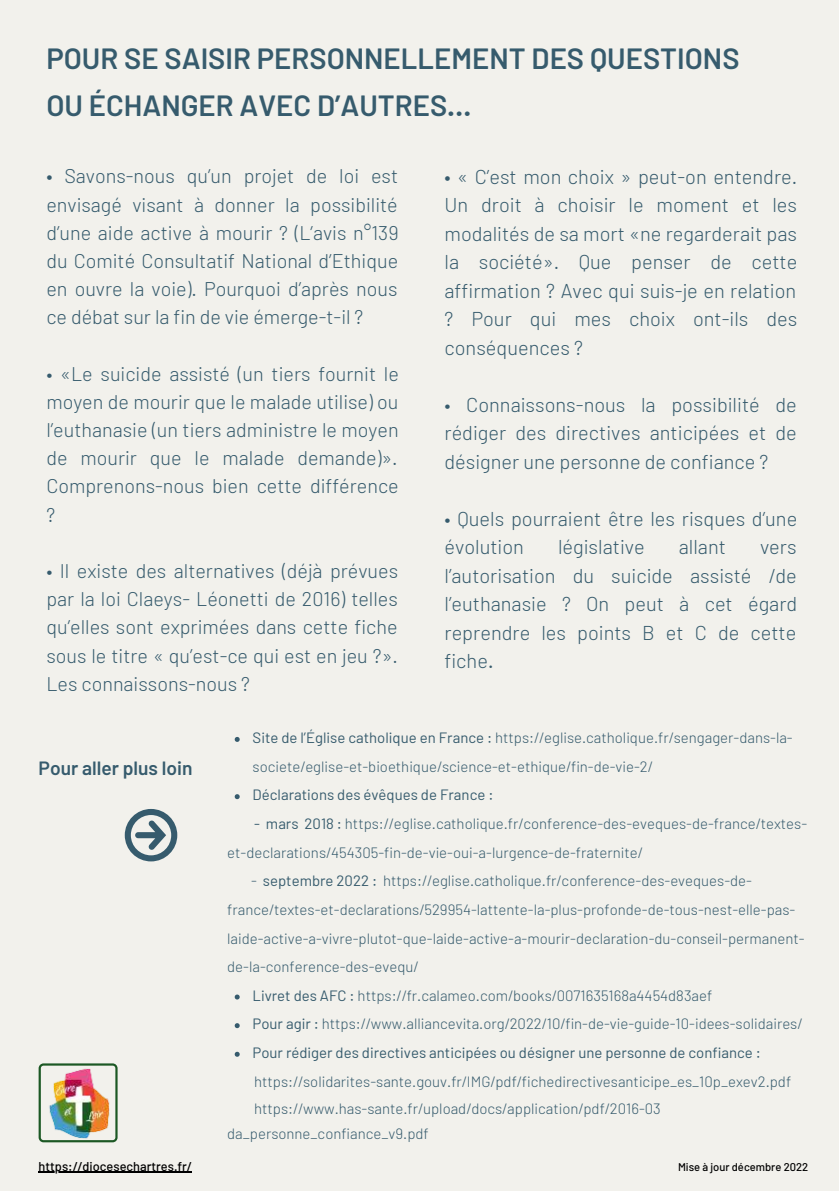
<style>
.page{position:relative;width:839px;height:1191px;background:#fff}
.page>*{position:absolute;margin:0;border:0;box-sizing:border-box;transform-origin:0 0}
.t1{font:600 29.2px/46.4px "Barlow";color:#365b6d}
.t2{font:300 20px/28.4px "Barlow";color:#365b6d;text-align:justify}
.t3{font:300 19.8px/28.2px "Barlow";color:#365b6d;text-align:justify}
.t4{font:600 19.2px "Barlow";color:#365b6d}
.t5{font:300 15px/28.6px "Barlow";color:#365b6d}
.t6{font:15px "Barlow";color:#365b6d}
.t7{font:500 12.8px "Barlow";color:#000}
.t8{font:500 11.2px "Barlow";color:#000}
.s1{font-weight:400}
</style>
<div class="page">
<div style="left:0;top:0;width:838px;height:1191px;background:#f2f1ec"></div>
<img style="left:39px;top:1063px;width:79px;height:79px">
<svg style="left:125px;top:809px;width:52px;height:52px"></svg>
<svg style="left:235px;top:737px;width:5px;height:5px"></svg>
<svg style="left:235px;top:794px;width:5px;height:5px"></svg>
<svg style="left:235px;top:995px;width:5px;height:5px"></svg>
<svg style="left:235px;top:1023px;width:5px;height:5px"></svg>
<svg style="left:235px;top:1052px;width:5px;height:5px"></svg>
<hr style="left:39px;top:1172px;width:153px;height:1px;background:#000">
<h1 class="t1" style="left:46px;top:35px;width:694px">POUR SE SAISIR PERSONNELLEMENT DES QUESTIONS<br>OU ÉCHANGER AVEC D’AUTRES…</h1>
<p class="t3" style="left:46px;top:162px;width:354px"><span class="s1">•</span> Savons-nous qu’un projet de loi est envisagé visant à donner la possibilité d’une aide active à mourir ? (L’avis n°139 du Comité Consultatif National d’Ethique en ouvre la voie). Pourquoi d’après nous ce débat sur la fin de vie émerge-t-il ?</p>
<h3 class="t3" style="left:46px;top:359px;width:354px">• «Le suicide assisté (un tiers fournit le moyen de mourir que le malade utilise) ou l’euthanasie (un tiers administre le moyen de mourir que le malade demande)».<br>Comprenons-nous bien cette différence ?</h3>
<h3 class="t3" style="left:46px;top:556px;width:353px">• Il existe des alternatives (déjà prévues par la loi Claeys- Léonetti de 2016) telles qu’elles sont exprimées dans cette fiche sous le titre « qu’est-ce qui est en jeu ?».<br>Les connaissons-nous ?</h3>
<h2 class="t2" style="left:444px;top:162px;width:354px"><span class="s1">•</span> « C’est mon choix » peut-on entendre.<br>Un droit à choisir le moment et les modalités de sa mort «ne regarderait pas la société». Que penser de cette affirmation ? Avec qui suis-je en relation ? Pour qui mes choix ont-ils des conséquences ?</h2>
<h2 class="t2" style="left:444px;top:390px;width:354px">• Connaissons-nous la possibilité de rédiger des directives anticipées et de désigner une personne de confiance ?</h2>
<h2 class="t2" style="left:444px;top:504px;width:354px">• Quels pourraient être les risques d’une évolution</h2>
<h2 class="t2" style="left:558px;top:532px;width:88px">législative</h2>
<h2 class="t2" style="left:678px;top:532px;width:49px">allant</h2>
<h2 class="t2" style="left:444px;top:532px;width:354px;text-indent:315px">vers l’autorisation du suicide assisté /de l’euthanasie ? On peut à cet égard reprendre les points B et C de cette fiche<span class="s1">.</span></h2>
<p class="t4" style="left:39px;top:756px;width:155px">Pour aller plus loin</p>
<p class="t7" style="left:39px;top:1158px;width:155px">https://diocesechartres.fr/</p>
<p class="t5" style="left:252px;top:723px;width:541px"><span class="s1">Site de l’Église catholique en France :</span> https://eglise.catholique.fr/sengager-dans-la&shy;societe/eglise-et-bioethique/science-et-ethique/fin-de-vie-2/</p>
<p class="t6" style="left:252px;top:786px;width:242px">Déclarations des évêques de France :</p>
<p class="t5" style="left:227px;top:809px;width:581px;text-indent:27px"><span class="s1">- mars 2018 :</span> https://eglise.catholique.fr/conference-des-eveques-de-france/textes&shy;et-declarations/454305-fin-de-vie-oui-a-lurgence-de-fraternite/</p>
<p class="t5" style="left:227px;top:866px;width:579px;text-indent:24px">- <span class="s1">septembre 2022 :</span> https://eglise.catholique.fr/conference-des-eveques-de&shy;france/textes-et-declarations/529954-lattente-la-plus-profonde-de-tous-nest-elle-pas&shy;laide-active-a-vivre-plutot-que-laide-active-a-mourir-declaration-du-conseil-permanent&shy;de-la-conference-des-evequ/</p>
<p class="t5" style="left:252px;top:981px;width:551px"><span class="s1">Livret des AFC :</span> https://fr.calameo.com/books/0071635168a4454d83aef<br><span class="s1">Pour agir :</span> https://www.alliancevita.org/2022/10/fin-de-vie-guide-10-idees-solidaires/<br><span class="s1">Pour rédiger des directives anticipées ou désigner une personne de confiance :</span></p>
<p class="t5" style="left:254px;top:1067px;width:538px;line-height:27.4px">https://solidarites-sante.gouv.fr/IMG/pdf/fichedirectivesanticipe_es_10p_exev2.pdf https://www.has-sante.fr/upload/docs/application/pdf/2016-03</p>
<p class="t5" style="left:227px;top:1119px;width:203px">da_personne_confiance_v9.pdf</p>
<p class="t8" style="left:678px;top:1160px;width:132px">Mise à jour décembre 2022</p>
</div>
